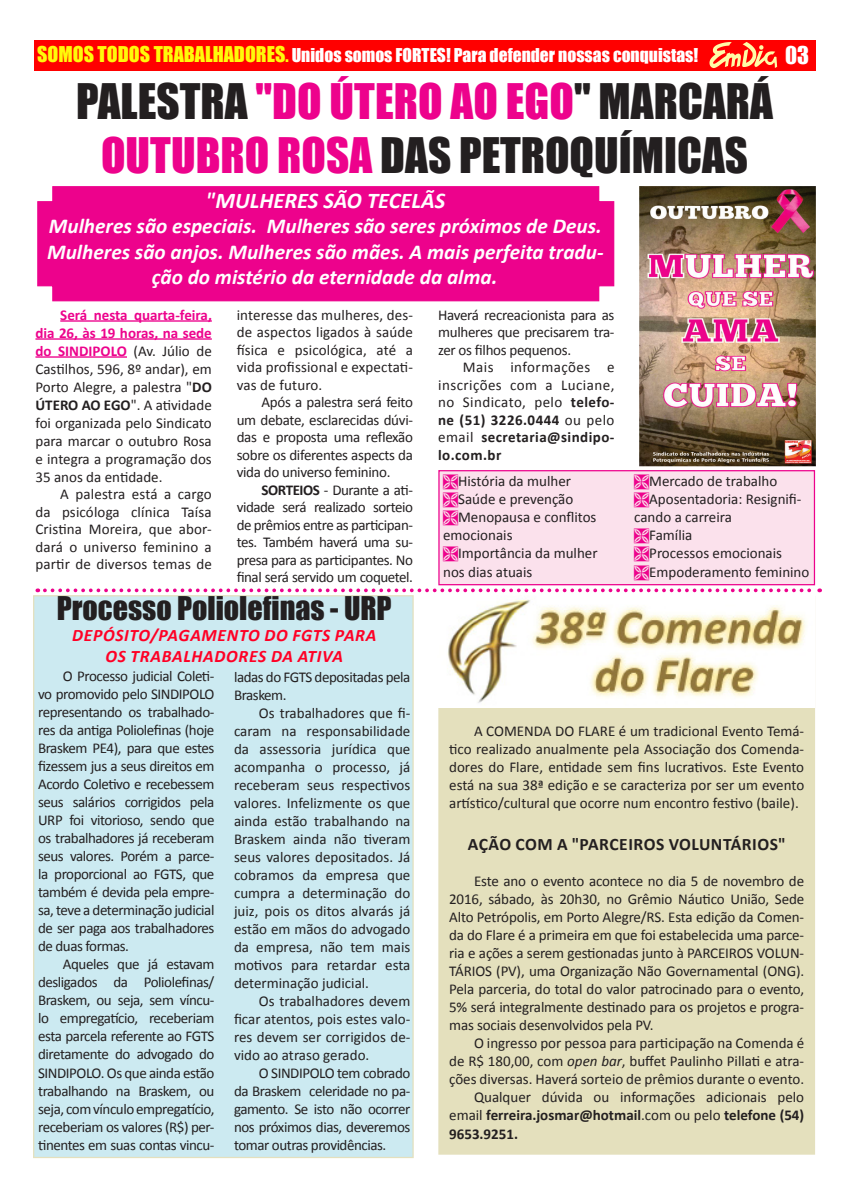
<style>
.page{position:relative;width:851px;height:1177px;background:#fff}
.page>*{position:absolute;margin:0;border:0;box-sizing:border-box;transform-origin:0 0}
.Titulos{font:45px "Impact";color:#231f20}
.Titulos-2{font:30px "Impact";color:#231f20}
.Texto{font:italic 700 22.5px "Calibri";color:#fff}
.t1{font:22.5px "Impact";color:#fff}
.Texto-2{font:italic 700 21.25px/25.5px "Calibri";color:#fff;text-align:center}
.t2{font:17.5px "Impact";color:#fff}
.Entretítulos{font:italic 700 17.5px "Calibri";letter-spacing:.04em;color:#ff0025}
.Entretítulos-2{font:700 17.5px "Calibri";letter-spacing:.03em;color:#231f20}
.Texto-3{font:15px/18px "Calibri";letter-spacing:-.005em;color:#231f20;text-align:justify}
.Titulos-3{font:15px/18px "Calibri";color:#231f20;text-align:justify}
.Texto-4{font:15px/18px "Calibri";letter-spacing:-.03em;color:#231f20}
.s1{font-size:20px;color:#fffa0a}
.s2{color:#fffa0a}
.s3{color:#ed028c}
.s4{font-weight:700;color:#ed028c}
.s5{font-weight:700}
.s6{font-style:italic}
</style>
<div class="page">
<div style="left:33px;top:595px;width:380px;height:563px;background:#cceaf1;border:1px solid #e4e0bd"></div>
<div style="left:34px;top:40px;width:781px;height:30px;background:#f00"></div>
<svg style="left:709px;top:42px;width:68px;height:26px"></svg>
<hr style="left:60px;top:320px;width:152px;height:2px;background:#ed028c">
<hr style="left:35px;top:338px;width:177px;height:2px;background:#ed028c">
<hr style="left:35px;top:356px;width:92px;height:2px;background:#ed028c">
<img style="left:639px;top:186px;width:176px;height:280px">
<div style="left:37px;top:186px;width:578px;height:116px;background:#ed028c"></div>
<div style="left:439px;top:470px;width:375px;height:114px;background:#fbe1ec"></div>
<div style="left:438px;top:470px;width:377px;height:115px;border:1px solid #ed028c"></div>
<svg style="left:45px;top:588px;width:775px;height:4px"></svg>
<div style="left:440px;top:597px;width:373px;height:555px;background:#e4e0bd"></div>
<div style="left:438px;top:595px;width:377px;height:559px;border:4px solid #e4e0bd"></div>
<img style="left:438px;top:595px;width:376px;height:112px">
<p class="t2" style="left:37px;top:41px;width:662px"><span class="s1">SOMOS TODOS TRABALHADORES</span><span class="s2">.</span> Unidos somos FORTES! Para defender nossas conquistas!</p>
<p class="t1" style="left:785px;top:38px;width:25px">03</p>
<p class="Titulos" style="left:76px;top:66px;width:698px">PALESTRA <span class="s3">"DO ÚTERO AO EGO</span>" MARCARÁ</p>
<p class="Titulos" style="left:101px;top:120px;width:648px"><span class="s3">OUTUBRO ROSA</span> DAS PETROQUÍMICAS</p>
<p class="Texto" style="left:205px;top:186px;width:241px">"MULHERES SÃO TECELÃS</p>
<p class="Texto-2" style="left:47px;top:213px;width:557px">Mulheres são especiais. Mulheres são seres próximos de Deus.<br>Mulheres são anjos. Mulheres são mães. A mais perfeita tradu&shy;ção do mistério da eternidade da alma.</p>
<p class="Texto-3" style="left:35px;top:306px;width:178px;text-indent:25px"><span class="s4">Será nesta quarta-feira, dia 26, às 19 horas, na sede do SINDIPOLO</span> (Av. Júlio de Castilhos, 596, 8º andar), em Porto Alegre, a palestra "<span class="s5">DO ÚTERO AO EGO</span>". A atividade foi organizada pelo Sindicato para marcar o outubro Rosa e integra a programação dos 35 anos da entidade.</p>
<p class="Texto-3" style="left:35px;top:485px;width:178px;line-height:17.5px;text-indent:25px">A palestra está a cargo da psicóloga clínica Taísa Cristina Moreira, que abor&shy;dará o universo feminino a partir de diversos temas de</p>
<p class="Texto-3" style="left:237px;top:306px;width:178px;line-height:17.5px">interesse das mulheres, des&shy;de aspectos ligados à saúde física e psicológica, até a vida profissional e expectati&shy;vas de futuro.</p>
<p class="Texto-3" style="left:237px;top:393px;width:178px;line-height:17.5px;text-indent:25px">Após a palestra será feito um debate, esclarecidas dúvi&shy;das e proposta uma reflexão sobre os diferentes aspects da vida do universo feminino.</p>
<p class="Texto-3" style="left:237px;top:481px;width:178px;line-height:17.5px;text-indent:25px"><span class="s5">SORTEIOS</span> - Durante a ati&shy;vidade será realizado sorteio de prêmios entre as participan&shy;tes. Também haverá uma su&shy;presa para as participantes. No final será servido um coquetel.</p>
<p class="Texto-3" style="left:438px;top:306px;width:178px;line-height:17.5px">Haverá recreacionista para as mulheres que precisarem tra&shy;zer os filhos pequenos.</p>
<p class="Texto-3" style="left:438px;top:358px;width:178px;line-height:17.5px;text-indent:25px">Mais informações e inscrições com a Luciane, no Sindicato, pelo <span class="s5">telefo&shy;ne (51) 3226.0444</span> ou pelo email <span class="s5">secretaria@sindipo&shy;lo.com.br</span></p>
<p class="Texto-3" style="left:458px;top:472px;width:114px">História da mulher</p>
<p class="Texto-3" style="left:458px;top:490px;width:117px">Saúde e prevenção</p>
<p class="Texto-3" style="left:458px;top:508px;width:140px">Menopausa e conflitos</p>
<p class="Texto-3" style="left:443px;top:526px;width:71px">emocionais</p>
<p class="Texto-3" style="left:443px;top:544px;width:156px;text-indent:15px">Importância da mulher nos dias atuais</p>
<p class="Texto-3" style="left:649px;top:472px;width:130px">Mercado de trabalho</p>
<p class="Texto-3" style="left:634px;top:490px;width:169px;text-indent:15px">Aposentadoria: Resignifi&shy;cando a carreira</p>
<p class="Texto-3" style="left:649px;top:526px;width:45px">Família</p>
<p class="Texto-3" style="left:649px;top:544px;width:134px">Processos emocionais</p>
<p class="Texto-3" style="left:649px;top:562px;width:162px">Empoderamento feminino</p>
<p class="Titulos-2" style="left:57px;top:584px;width:336px">Processo Poliolefinas - URP</p>
<p class="Entretítulos" style="left:72px;top:623px;width:306px">DEPÓSITO/PAGAMENTO DO FGTS PARA</p>
<p class="Entretítulos" style="left:105px;top:644px;width:239px">OS TRABALHADORES DA ATIVA</p>
<p class="Texto-4" style="left:234px;top:668px;width:178px">ladas do FGTS depositadas pela<br>Braskem.</p>
<p class="Texto-3" style="left:234px;top:704px;width:178px;text-indent:25px">Os trabalhadores que fi&shy;caram na responsabilidade da assessoria jurídica que acompanha o processo, já receberam seus respectivos valores. Infelizmente os que ainda estão trabalhando na Braskem ainda não tiveram seus valores depositados. Já cobramos da empresa que cumpra a determinação do juiz, pois os ditos alvarás já estão em mãos do advogado da empresa, não tem mais motivos para retardar esta determinação judicial.</p>
<p class="Texto-3" style="left:234px;top:992px;width:178px;text-indent:25px">Os trabalhadores devem ficar atentos, pois estes valo&shy;res devem ser corrigidos de&shy;vido ao atraso gerado.</p>
<p class="Texto-3" style="left:234px;top:1064px;width:178px;text-indent:25px">O SINDIPOLO tem cobrado da Braskem celeridade no pa&shy;gamento. Se isto não ocorrer nos próximos dias, deveremos tomar outras providências.</p>
<p class="Texto-3" style="left:38px;top:667px;width:178px;text-indent:25px">O Processo judicial Coleti&shy;vo promovido pelo SINDIPOLO representando os trabalhado&shy;res da antiga Poliolefinas (hoje Braskem PE4), para que estes fizessem jus a seus direitos em Acordo Coletivo e recebessem seus salários corrigidos pela URP foi vitorioso, sendo que os trabalhadores já receberam seus valores. Porém a parce&shy;la proporcional ao FGTS, que também é devida pela empre&shy;sa, teve a determinação judicial de ser paga aos trabalhadores de duas formas.</p>
<p class="Texto-3" style="left:38px;top:955px;width:178px;text-indent:25px">Aqueles que já estavam desligados da Poliolefinas/ Braskem, ou seja, sem víncu&shy;lo empregatício, receberiam esta parcela referente ao FGTS diretamente do advogado do SINDIPOLO. Os que ainda estão trabalhando na Braskem, ou seja, com vínculo empregatício, receberiam os valores (R$) per&shy;tinentes em suas contas vincu-</p>
<p class="Titulos-3" style="left:449px;top:722px;width:356px;text-indent:25px">A COMENDA DO FLARE é um tradicional Evento Temá&shy;tico realizado anualmente pela Associação dos Comenda&shy;dores do Flare, entidade sem fins lucrativos. Este Evento está na sua 38ª edição e se caracteriza por ser um evento artístico/cultural que ocorre num encontro festivo (baile).</p>
<p class="Entretítulos-2" style="left:467px;top:833px;width:319px">AÇÃO COM A "PARCEIROS VOLUNTÁRIOS"</p>
<p class="Texto-3" style="left:449px;top:872px;width:356px;text-indent:25px">Este ano o evento acontece no dia 5 de novembro de 2016, sábado, às 20h30, no Grêmio Náutico União, Sede Alto Petrópolis, em Porto Alegre/RS. Esta edição da Comen&shy;da do Flare é a primeira em que foi estabelecida uma parce&shy;ria e ações a serem gestionadas junto à PARCEIROS VOLUN-TÁRIOS (PV), uma Organização Não Governamental (ONG).<br>Pela parceria, do total do valor patrocinado para o evento, 5% será integralmente destinado para os projetos e progra&shy;mas sociais desenvolvidos pela PV.</p>
<p class="Texto-3" style="left:449px;top:1034px;width:356px;text-indent:25px">O ingresso por pessoa para participação na Comenda é de R$ 180,00, com <span class="s6">open bar</span>, buffet Paulinho Pillati e atra&shy;ções diversas. Haverá sorteio de prêmios durante o evento.</p>
<p class="Texto-3" style="left:449px;top:1088px;width:356px;text-indent:25px">Qualquer dúvida ou informações adicionais pelo email <span class="s5">ferreira.josmar@hotmail</span>.com ou pelo <span class="s5">telefone (54)<br>9653.9251.</span></p>
</div>
